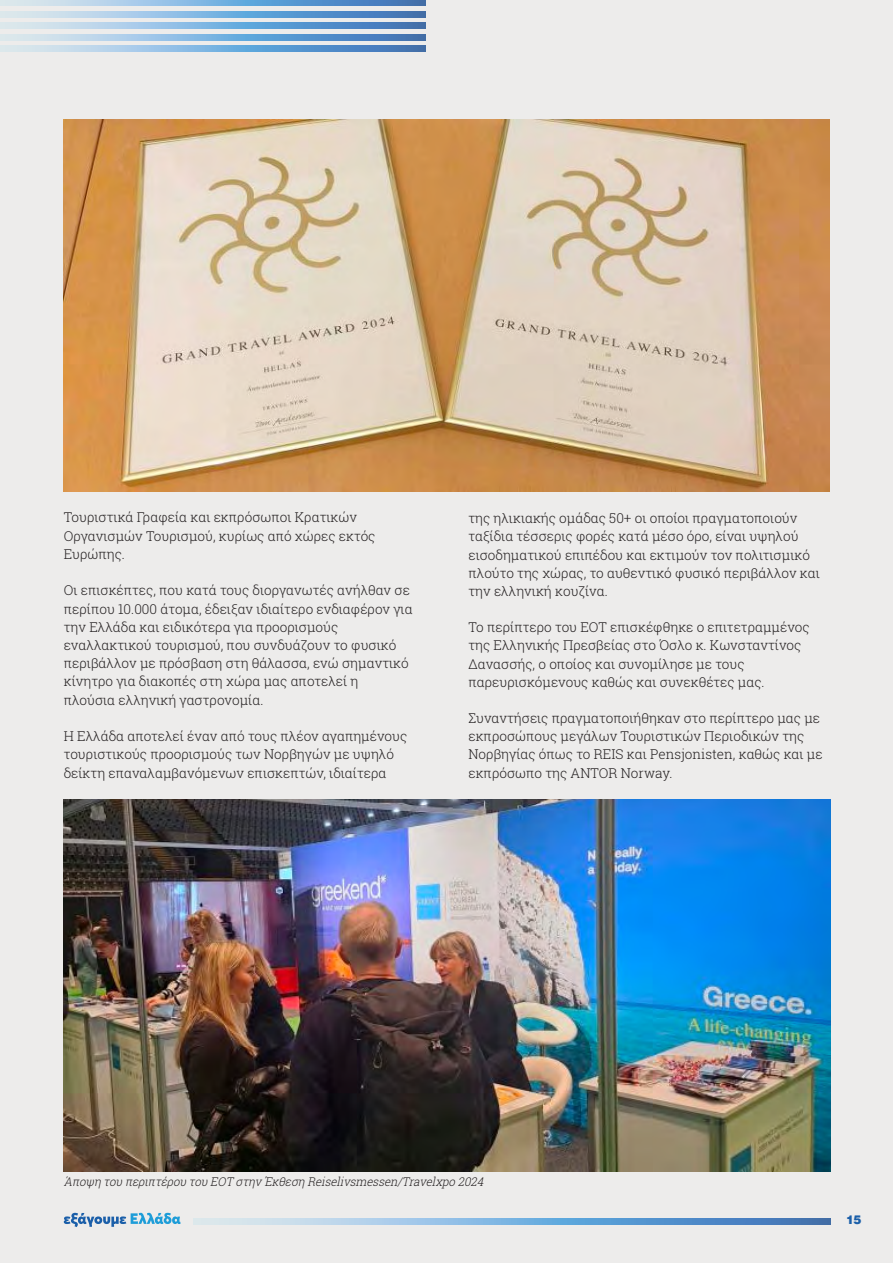
<style>
.page{position:relative;width:893px;height:1263px;background:#edeceb}
.page>*{position:absolute;margin:0;border:0;box-sizing:border-box;transform-origin:0 0}
.t1{font:300 13.5px/18.1px "Roboto Slab";color:#231f20}
.t2{font:italic 300 12px "Roboto Slab";color:#231f20;scale:.95 1}
.t3{font:900 12px "UB Helvetica";color:#1b5fa9}
</style>
<div class="page">
<svg style="left:0;top:0;width:426px;height:6px;background:#83b0d9"></svg>
<svg style="left:0;top:23px;width:426px;height:6px;background:#83b0d9"></svg>
<svg style="left:0;top:46px;width:426px;height:5px;background:#83b0d9"></svg>
<svg style="left:0;top:11px;width:426px;height:6px;background:#83b0d9"></svg>
<svg style="left:0;top:34px;width:426px;height:6px;background:#83b0d9"></svg>
<svg style="left:64px;top:1213px;width:117px;height:14px"></svg>
<svg style="left:194px;top:1219px;width:637px;height:5px;background:#83b0d9"></svg>
<img style="left:64px;top:799px;width:767px;height:372px">
<img style="left:64px;top:119px;width:765px;height:372px">
<p class="t1" style="left:64px;top:508px;width:313px">Τουριστικά Γραφεία και εκπρόσωποι Κρατικών<br>Οργανισμών Τουρισμού, κυρίως από χώρες εκτός<br>Ευρώπης.</p>
<p class="t1" style="left:64px;top:581px;width:350px">Οι επισκέπτες, που κατά τους διοργανωτές ανήλθαν σε περίπου 10.000 άτομα, έδειξαν ιδιαίτερο ενδιαφέρον για την Ελλάδα και ειδικότερα για προορισμούς εναλλακτικού τουρισμού, που συνδυάζουν το φυσικό περιβάλλον με πρόσβαση στη θάλασσα, ενώ σημαντικό κίνητρο για διακοπές στη χώρα μας αποτελεί η πλούσια ελληνική γαστρονομία.</p>
<p class="t1" style="left:64px;top:727px;width:345px">Η Ελλάδα αποτελεί έναν από τους πλέον αγαπημένους τουριστικούς προορισμούς των Νορβηγών με υψηλό δείκτη επαναλαμβανόμενων επισκεπτών, ιδιαίτερα</p>
<p class="t1" style="left:468px;top:509px;width:353px">της ηλικιακής ομάδας 50+ οι οποίοι πραγματοποιούν ταξίδια τέσσερις φορές κατά μέσο όρο, είναι υψηλού εισοδηματικού επιπέδου και εκτιμούν τον πολιτισμικό πλούτο της χώρας, το αυθεντικό φυσικό περιβάλλον και την ελληνική κουζίνα.</p>
<p class="t1" style="left:468px;top:618px;width:343px">Το περίπτερο του ΕΟΤ επισκέφθηκε ο επιτετραμμένος της Ελληνικής Πρεσβείας στο Όσλο κ. Κωνσταντίνος Δανασσής, ο οποίος και συνομίλησε με τους παρευρισκόμενους καθώς και συνεκθέτες μας.</p>
<p class="t1" style="left:468px;top:709px;width:356px">Συναντήσεις πραγματοποιήθηκαν στο περίπτερο μας με εκπροσώπους μεγάλων Τουριστικών Περιοδικών της Νορβηγίας όπως το REIS και Pensjonisten, καθώς και με εκπρόσωπο της ANTOR Norway.</p>
<p class="t2" style="left:64px;top:1173px;width:447px">Άποψη του περιπτέρου του ΕΟΤ στην Έκθεση Reiselivsmessen/Travelxpo 2024</p>
<p class="t3" style="left:846px;top:1212px;width:17px">15</p>
</div>
